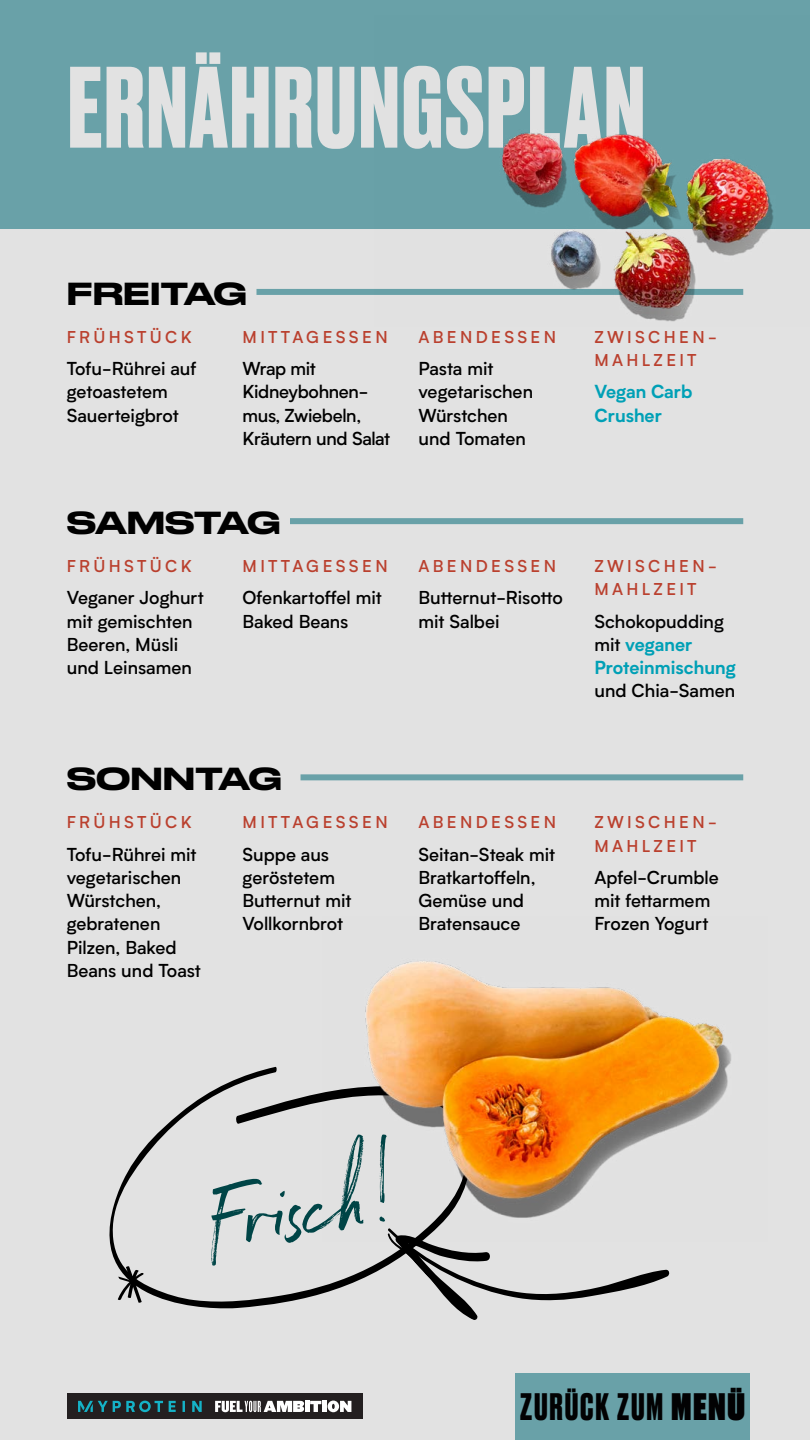
<style>
.page{position:relative;width:810px;height:1440px;background:#e2e2e2}
.page>*{position:absolute;margin:0;border:0;box-sizing:border-box;transform-origin:0 0}
.t1{font:108.98px "Northwell Alt";color:#004547}
.t2{font:700 108.75px "Druk";letter-spacing:.02em;color:#e2e2e2}
.t3{font:700 36px "Druk";letter-spacing:.05em;color:#020203}
.t4{font:500 expanded 30px "Druk";color:#000}
.t5{font:500 expanded 30px "Druk";letter-spacing:-.025em;color:#000}
.t6{font:500 18px/23.2px "Biotif";color:#000}
.t7{font:700 18px/23.2px "Biotif";color:#00a0b6}
.t8{font:500 18px/23.2px "Biotif";letter-spacing:-.02em;color:#000}
.t9{font:500 16.5px/23.2px "Biotif";letter-spacing:.2em;color:#ba402e}
.s1{font-weight:500;color:#020203}
.s2{font-family:"Druk Super";font-weight:400}
</style>
<div class="page">
<div style="left:515px;top:1373px;width:235px;height:67px;background:#69a1a8"></div>
<div style="left:256px;top:289px;width:487px;height:6px;background:#69a1a8"></div>
<div style="left:290px;top:518px;width:453px;height:6px;background:#69a1a8"></div>
<div style="left:301px;top:774px;width:442px;height:6px;background:#69a1a8"></div>
<div style="left:0;top:0;width:810px;height:228px;background:#69a1a8"></div>
<img style="left:375px;top:133px;width:435px;height:189px">
<svg style="left:109px;top:1067px;width:278px;height:242px"></svg>
<img style="left:322px;top:961px;width:409px;height:281px">
<svg style="left:387px;top:1228px;width:283px;height:92px"></svg>
<div style="left:67px;top:1394px;width:295px;height:25px;background:#231f20"></div>
<svg style="left:78px;top:1401px;width:273px;height:11px"></svg>
<h2 class="t2" style="left:68px;top:33px;width:579px">ERNÄHRUNGSPLAN</h2>
<h3 class="t4" style="left:67px;top:269px;width:182px">FREITAG</h3>
<p class="t9" style="left:67px;top:325px;width:127px">FRÜHSTÜCK</p>
<p class="t6" style="left:67px;top:356px;width:131px">Tofu-Rührei auf getoastetem<br>Sauerteigbrot</p>
<p class="t9" style="left:243px;top:325px;width:147px">MITTAGESSEN</p>
<p class="t8" style="left:243px;top:356px;width:149px">Wrap mit<br>Kidneybohnen&shy;mus, Zwiebeln,<br>Kräutern und Salat</p>
<h3 class="t5" style="left:67px;top:498px;width:216px">SAMSTAG</h3>
<p class="t9" style="left:67px;top:554px;width:127px">FRÜHSTÜCK</p>
<p class="t6" style="left:67px;top:585px;width:139px">Veganer Joghurt mit gemischten<br>Beeren, Müsli und Leinsamen</p>
<p class="t9" style="left:243px;top:554px;width:147px">MITTAGESSEN</p>
<p class="t6" style="left:243px;top:585px;width:141px">Ofenkartoffel mit<br>Baked Beans</p>
<p class="t9" style="left:418px;top:325px;width:139px">ABENDESSEN</p>
<p class="t6" style="left:418px;top:356px;width:116px">Pasta mit vegetarischen<br>Würstchen und Tomaten</p>
<p class="t9" style="left:418px;top:554px;width:139px">ABENDESSEN</p>
<p class="t6" style="left:418px;top:585px;width:146px">Butternut-Risotto mit Salbei</p>
<h3 class="t4" style="left:67px;top:754px;width:217px">SONNTAG</h3>
<p class="t9" style="left:67px;top:810px;width:127px">FRÜHSTÜCK</p>
<p class="t6" style="left:67px;top:842px;width:136px">Tofu-Rührei mit vegetarischen<br>Würstchen, gebratenen<br>Pilzen, Baked<br>Beans und Toast</p>
<p class="t9" style="left:243px;top:810px;width:147px">MITTAGESSEN</p>
<p class="t6" style="left:243px;top:842px;width:110px">Suppe aus geröstetem<br>Butternut mit<br>Vollkornbrot</p>
<p class="t9" style="left:418px;top:810px;width:139px">ABENDESSEN</p>
<p class="t6" style="left:418px;top:842px;width:138px">Seitan-Steak mit<br>Bratkartoffeln,<br>Gemüse und<br>Bratensauce</p>
<p class="t9" style="left:594px;top:325px;width:124px">ZWISCHEN-<br>MAHLZEIT</p>
<p class="t7" style="left:594px;top:379px;width:99px">Vegan Carb<br>Crusher</p>
<p class="t9" style="left:594px;top:554px;width:124px">ZWISCHEN-<br>MAHLZEIT</p>
<p class="t7" style="left:594px;top:609px;width:143px"><span class="s1">Schokopudding mit</span> veganer<br>Proteinmischung</p>
<p class="t6" style="left:594px;top:678px;width:142px">und Chia-Samen</p>
<p class="t9" style="left:594px;top:810px;width:124px">ZWISCHEN-<br>MAHLZEIT</p>
<p class="t6" style="left:594px;top:865px;width:126px">Apfel-Crumble mit fettarmem<br>Frozen Yogurt</p>
<h1 class="t1" style="left:201px;top:1140px;width:188px;rotate:-6deg">Frisch!</h1>
<h3 class="t3" style="left:520px;top:1382px;width:226px">ZURÜCK ZUM <span class="s2">MENÜ</span></h3>
</div>
